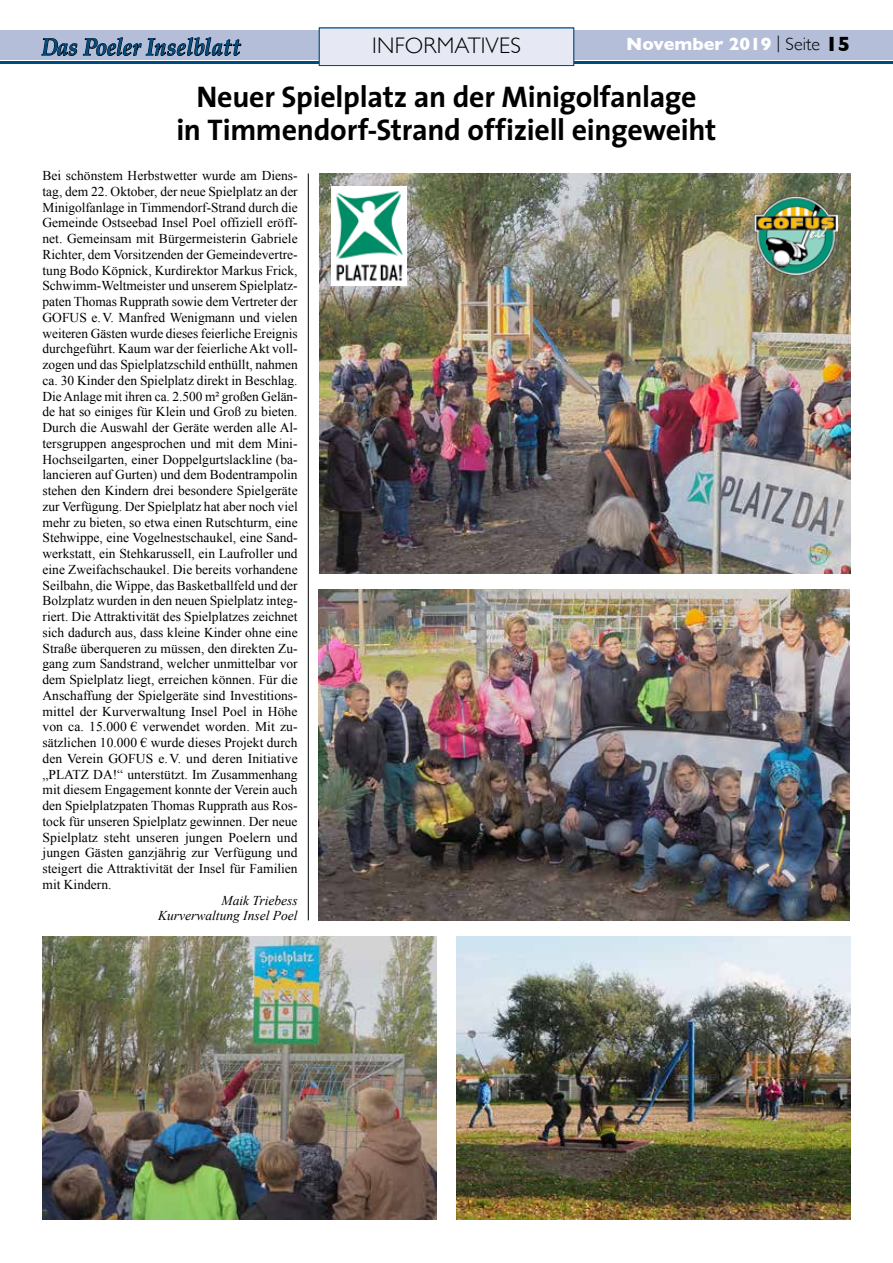
<style>
.page{position:relative;width:893px;height:1263px;background:#fff}
.page>*{position:absolute;margin:0;border:0;box-sizing:border-box;transform-origin:0 0}
.t1{font:700 30px/33px "The Sans";letter-spacing:-.01em;color:#000;text-align:center}
.t2{font:italic 700 24.15px "Palatino";letter-spacing:.005em;color:#004b80;scale:.87 1}
.t3{font:300 22.5px "Gill Sans";letter-spacing:.01em;color:#000}
.t4{font:700 18px "Gill Sans";color:#fff}
.t5{font:13.5px/15.8px "Times New Roman";color:#000;text-align:justify}
.t6{font:italic 13.5px/15.8px "Times New Roman";color:#000;text-align:right}
.s1{font-weight:300;color:#000}
.s2{font-size:21px;color:#000}
</style>
<div class="page">
<div style="left:0;top:30px;width:893px;height:30px;background:#b4bed8"></div>
<svg style="left:42px;top:38px;width:35px;height:18px"></svg>
<svg style="left:83px;top:37px;width:158px;height:20px"></svg>
<hr style="left:0;top:61px;width:893px;height:3px;background:#004b80">
<img style="left:457px;top:936px;width:393px;height:284px">
<img style="left:320px;top:173px;width:530px;height:401px">
<img style="left:319px;top:590px;width:531px;height:330px">
<img style="left:43px;top:936px;width:393px;height:284px">
<img style="left:332px;top:186px;width:75px;height:99px">
<img style="left:755px;top:197px;width:83px;height:78px">
<hr style="left:308px;top:173px;width:1px;height:747px;background:#000">
<div style="left:319px;top:28px;width:255px;height:38px;background:#e6e9f4"></div>
<div style="left:319px;top:28px;width:255px;height:38px;border:1px solid #004b80"></div>
<h2 class="t2" style="left:42px;top:28px;width:230px">Das Poeler Inselblatt</h2>
<h3 class="t4" style="left:626px;top:29px;width:226px">November 2019 <span class="s1">| Seite</span> <span class="s2">15</span></h3>
<h1 class="t1" style="left:176px;top:80px;width:542px">Neuer Spielplatz an der Minigolfanlage<br>in Timmendorf-Strand offiziell eingeweiht</h1>
<p class="t5" style="left:43px;top:167px;width:257px">Bei schönstem Herbstwetter wurde am Diens&shy;tag, dem 22. Oktober, der neue Spielplatz an der Minigolfanlage in Timmendorf-Strand durch die Gemeinde Ostseebad Insel Poel offiziell eröff&shy;net. Gemeinsam mit Bürgermeisterin Gabriele Richter, dem Vorsitzenden der Gemeindevertre&shy;tung Bodo Köpnick, Kurdirektor Markus Frick, Schwimm-Weltmeister und unserem Spielplatz&shy;paten Thomas Rupprath sowie dem Vertreter der GOFUS e.V. Manfred Wenigmann und vielen weiteren Gästen wurde dieses feierliche Ereignis durchgeführt. Kaum war der feierliche Akt voll&shy;zogen und das Spielplatzschild enthüllt, nahmen ca. 30 Kinder den Spielplatz direkt in Beschlag.<br>Die Anlage mit ihren ca. 2.500 m² großen Gelän&shy;de hat so einiges für Klein und Groß zu bieten.<br>Durch die Auswahl der Geräte werden alle Al&shy;tersgruppen angesprochen und mit dem Mini-Hochseilgarten, einer Doppelgurtslackline (ba&shy;lancieren auf Gurten) und dem Bodentrampolin stehen den Kindern drei besondere Spielgeräte zur Verfügung. Der Spielplatz hat aber noch viel mehr zu bieten, so etwa einen Rutschturm, eine Stehwippe, eine Vogelnestschaukel, eine Sand&shy;werkstatt, ein Stehkarussell, ein Laufroller und eine Zweifachschaukel. Die bereits vorhandene Seilbahn, die Wippe, das Basketballfeld und der Bolzplatz wurden in den neuen Spielplatz integ&shy;riert. Die Attraktivität des Spielplatzes zeichnet sich dadurch aus, dass kleine Kinder ohne eine Straße überqueren zu müssen, den direkten Zu&shy;gang zum Sandstrand, welcher unmittelbar vor dem Spielplatz liegt, erreichen können. Für die Anschaffung der Spielgeräte sind Investitions&shy;mittel der Kurverwaltung Insel Poel in Höhe von ca. 15.000 € verwendet worden. Mit zu&shy;sätzlichen 10.000 € wurde dieses Projekt durch den Verein GOFUS e.V. und deren Initiative „PLATZ DA!“ unterstützt. Im Zusammenhang mit diesem Engagement konnte der Verein auch den Spielplatzpaten Thomas Rupprath aus Ros&shy;tock für unseren Spielplatz gewinnen. Der neue Spielplatz steht unseren jungen Poelern und jungen Gästen ganzjährig zur Verfügung und steigert die Attraktivität der Insel für Familien mit Kindern.</p>
<p class="t6" style="left:158px;top:892px;width:141px">Maik Triebess<br>Kurverwaltung Insel Poel</p>
<h3 class="t3" style="left:372px;top:28px;width:150px">INFORMATIVES</h3>
</div>
